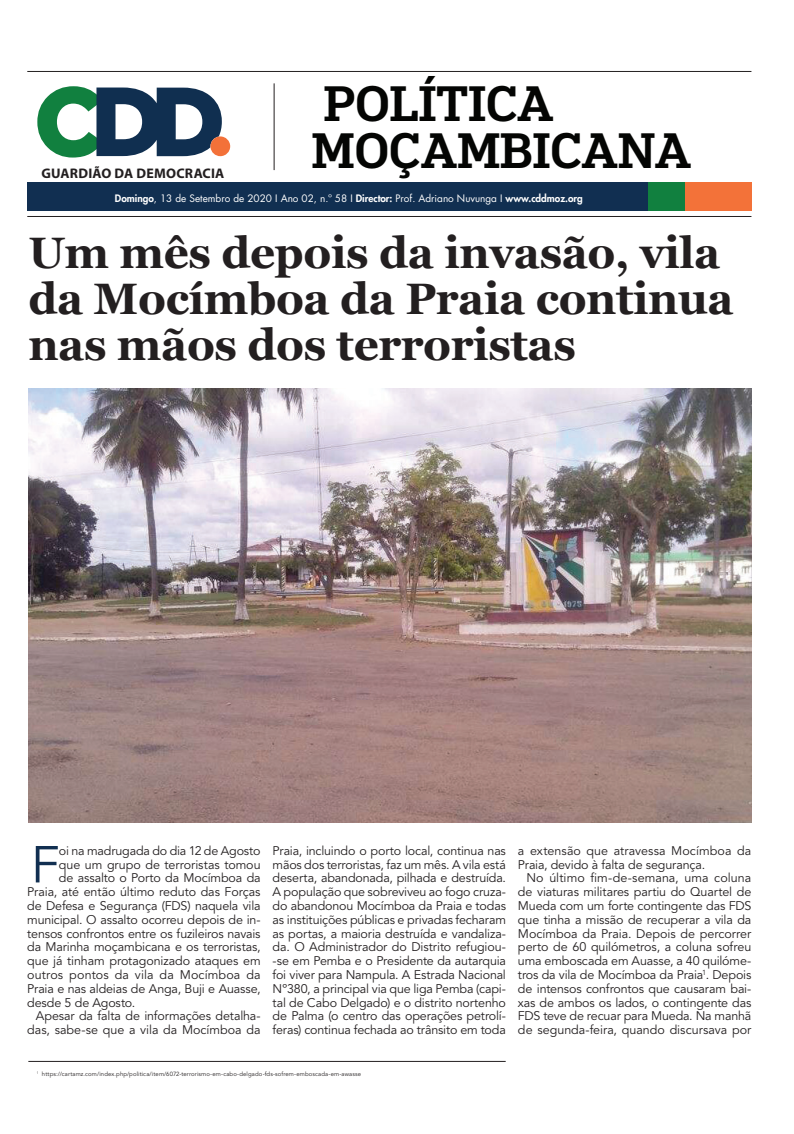
<style>
.page{position:relative;width:794px;height:1134px;background:#fff}
.page>*{position:absolute;margin:0;border:0;box-sizing:border-box;transform-origin:0 0}
.t1{font:51.5px "Avenir LT Std";color:#112f51}
.t2{font:500 47px "Popular";color:#040503}
.t3{font:700 44px/46px "Georgia";letter-spacing:-.01em;color:#231f20}
.t4{font:700 13.9px "Myriad Pro";letter-spacing:.015em;color:#231f20}
.t5{font:12.5px/13.8px "Avenir LT Std";letter-spacing:-.01em;color:#231f20;text-align:justify}
.t6{font:12.5px "Avenir LT Std";letter-spacing:.01em;color:#231f20}
.t7{font:10px "Futura LT";color:#fff}
.t8{font:6px "Avenir LT Std";letter-spacing:.015em;color:#231f20}
.s1{font-weight:800}
</style>
<div class="page">
<div style="left:27px;top:182px;width:724px;height:29px;background:#112f51"></div>
<hr style="left:27px;top:71px;width:724px;height:1px;background:#231f20">
<hr style="left:27px;top:216px;width:724px;height:1px;background:#231f20">
<svg style="left:37px;top:86px;width:193px;height:72px"></svg>
<div style="left:648px;top:182px;width:103px;height:29px;background:#f37239"></div>
<div style="left:648px;top:182px;width:37px;height:29px;background:#11803f"></div>
<hr style="left:274px;top:83px;width:1px;height:87px;background:#231f20">
<img style="left:28px;top:389px;width:723px;height:433px">
<hr style="left:28px;top:1061px;width:478px;height:1px;background:#231f20">
<h2 class="t2" style="left:324px;top:72px;width:232px">POLÍTICA</h2>
<h2 class="t2" style="left:312px;top:119px;width:381px">MOÇAMBICANA</h2>
<p class="t7" style="left:115px;top:192px;width:469px"><span class="s1">Domingo</span>, 13 de Setembro de 2020 I Ano 02, n.º 58 I <span class="s1">Director:</span> Prof. Adriano Nuvunga I <span class="s1">www.cddmoz.org</span></p>
<p class="t4" style="left:41px;top:164px;width:184px">GUARDIÃO DA DEMOCRACIA</p>
<h3 class="t3" style="left:28px;top:230px;width:707px">Um mês depois da invasão, vila da Mocímboa da Praia continua nas mãos dos terroristas</h3>
<h1 class="t1" style="left:31px;top:835px;width:30px">F</h1>
<p class="t5" style="left:59px;top:844px;width:203px">oi na madrugada do dia 12 de Agosto</p>
<p class="t5" style="left:59px;top:858px;width:203px">que um grupo de terroristas tomou</p>
<p class="t5" style="left:59px;top:871px;width:203px">de assalto o Porto da Mocímboa da</p>
<p class="t5" style="left:27px;top:885px;width:235px">Praia, até então último reduto das Forças</p>
<p class="t5" style="left:27px;top:899px;width:235px">de Defesa e Segurança (FDS) naquela vila</p>
<p class="t5" style="left:27px;top:913px;width:235px">municipal. O assalto ocorreu depois de in-</p>
<p class="t5" style="left:27px;top:927px;width:235px">tensos confrontos entre os fuzileiros navais</p>
<p class="t5" style="left:27px;top:940px;width:235px">da Marinha moçambicana e os terroristas,</p>
<p class="t5" style="left:27px;top:954px;width:235px">que já tinham protagonizado ataques em</p>
<p class="t6" style="left:27px;top:967px;width:235px">outros pontos da vila da Mocímboa da</p>
<p class="t5" style="left:27px;top:982px;width:235px">Praia e nas aldeias de Anga, Buji e Auasse,</p>
<p class="t5" style="left:27px;top:996px;width:110px">desde 5 de Agosto.</p>
<p class="t5" style="left:36px;top:1009px;width:226px">Apesar da falta de informações detalha-</p>
<p class="t5" style="left:27px;top:1023px;width:235px">das, sabe-se que a vila da Mocímboa da</p>
<p class="t5" style="left:273px;top:844px;width:235px">Praia, incluindo o porto local, continua nas mãos dos terroristas, faz um mês. A vila está deserta, abandonada, pilhada e destruída.<br>A população que sobreviveu ao fogo cruza&shy;do abandonou Mocímboa da Praia e todas as instituições públicas e privadas fecharam as portas, a maioria destruída e vandaliza&shy;da. O Administrador do Distrito refugiou--se em Pemba e o Presidente da autarquia foi viver para Nampula. A Estrada Nacional Nº380, a principal via que liga Pemba (capi&shy;tal de Cabo Delgado) e o distrito nortenho de Palma (o centro das operações petrolí&shy;feras) continua fechada ao trânsito em toda</p>
<p class="t5" style="left:518px;top:844px;width:235px">a extensão que atravessa Mocímboa da<br>Praia, devido à falta de segurança.</p>
<p class="t5" style="left:518px;top:871px;width:235px;text-indent:9px">No último fim-de-semana, uma coluna de viaturas militares partiu do Quartel de Mueda com um forte contingente das FDS que tinha a missão de recuperar a vila da Mocímboa da Praia. Depois de percorrer perto de 60 quilómetros, a coluna sofreu uma emboscada em Auasse, a 40 quilóme&shy;tros da vila de Mocímboa da Praia<sup>1</sup>. Depois de intensos confrontos que causaram bai&shy;xas de ambos os lados, o contingente das FDS teve de recuar para Mueda. Na manhã de segunda-feira, quando discursava por</p>
<p class="t8" style="left:37px;top:1071px;width:326px"><sup>1</sup> https://cartamz.com/index.php/politica/item/6072-terrorismo-em-cabo-delgado-fds-sofrem-emboscada-em-awasse</p>
</div>
